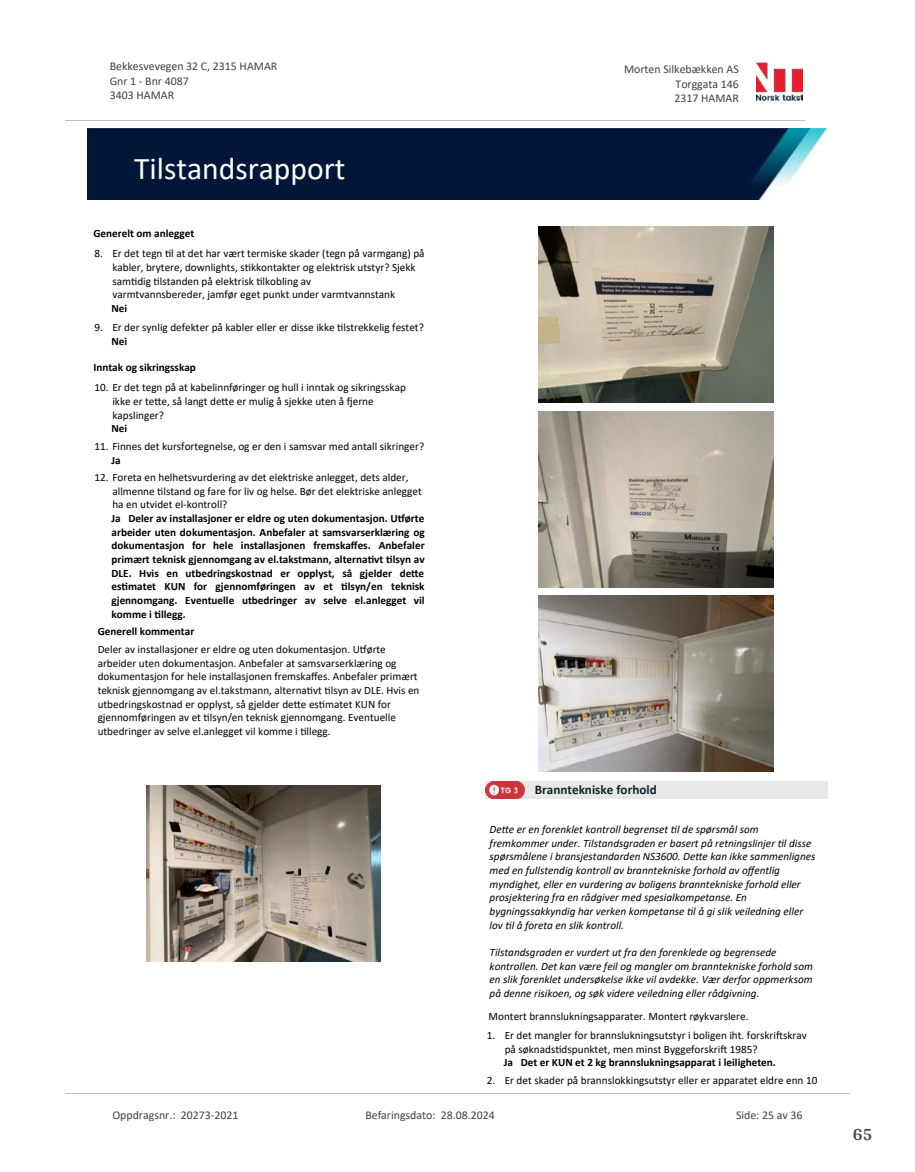
<style>
.page{position:relative;width:915px;height:1172px;background:#fff}
.page>*{position:absolute;margin:0;border:0;box-sizing:border-box;transform-origin:0 0}
.t1{font:31.65px "Calibri";color:#fff}
.t2{font:700 18px "Arya";color:#414749}
.t3{font:700 13.2px "Calibri";color:#0f252c}
.t4{font:11.85px/14.5px "Calibri";color:#404040}
.t5{font:11.25px/13.6px "Calibri";color:#000}
.t6{font:italic 11.25px/13.6px "Calibri";color:#000}
.t7{font:700 11.25px/13.6px "Calibri";color:#000;text-align:justify}
</style>
<div class="page">
<img style="left:146px;top:786px;width:234px;height:175px">
<img style="left:538px;top:226px;width:234px;height:176px">
<img style="left:538px;top:411px;width:234px;height:176px">
<img style="left:538px;top:596px;width:234px;height:176px">
<div style="left:485px;top:781px;width:342px;height:17px;background:#e8e8e8"></div>
<svg style="left:490px;top:781px;width:35px;height:14px"></svg>
<img style="left:485px;top:782px;width:39px;height:16px">
<img style="left:756px;top:62px;width:46px;height:40px">
<hr style="left:65px;top:120px;width:740px;height:1px;background:#c0c0c0">
<img style="left:88px;top:129px;width:738px;height:71px">
<hr style="left:65px;top:1093px;width:784px;height:1px;background:#c0c0c0">
<p class="t4" style="left:110px;top:59px;width:169px">Bekkesvevegen 32 C, 2315 HAMAR<br>Gnr 1 - Bnr 4087<br>3403 HAMAR</p>
<p class="t4" style="left:624px;top:62px;width:116px">Morten Silkebækken AS</p>
<p class="t4" style="left:675px;top:76px;width:65px">Torggata 146</p>
<p class="t4" style="left:674px;top:90px;width:66px">2317 HAMAR</p>
<h1 class="t1" style="left:134px;top:147px;width:213px">Tilstandsrapport</h1>
<p class="t7" style="left:93px;top:227px;width:102px">Generelt om anlegget</p>
<p class="t5" style="left:112px;top:247px;width:313px;text-indent:-18px">8. Er det tegn 琀椀l at det har vært termiske skader (tegn på varmgang) på kabler, brytere, downlights, s琀椀kkontakter og elektrisk utstyr? Sjekk sam琀椀dig 琀椀lstanden på elektrisk 琀椀lkobling av<br>varmtvannsbereder, jamfør eget punkt under varmtvannstank</p>
<p class="t7" style="left:111px;top:301px;width:17px">Nei</p>
<p class="t5" style="left:94px;top:320px;width:331px">9. Er der synlig defekter på kabler eller er disse ikke 琀椀lstrekkelig festet?</p>
<p class="t7" style="left:111px;top:334px;width:17px">Nei</p>
<p class="t5" style="left:112px;top:380px;width:295px;text-indent:-18px">10. Er det tegn på at kabelinnføringer og hull i inntak og sikringsskap ikke er te琀琀e, så langt de琀琀e er mulig å sjekke uten å 昀樀erne kapslinger?</p>
<p class="t7" style="left:111px;top:421px;width:17px">Nei</p>
<p class="t7" style="left:93px;top:360px;width:104px">Inntak og sikringsskap</p>
<p class="t5" style="left:94px;top:439px;width:331px">11. Finnes det kursfortegnelse, og er den i samsvar med antall sikringer?</p>
<p class="t7" style="left:111px;top:453px;width:11px">Ja</p>
<p class="t5" style="left:112px;top:470px;width:311px;text-indent:-18px">12. Foreta en helhetsvurdering av det elektriske anlegget, dets alder, allmenne 琀椀lstand og fare for liv og helse. Bør det elektriske anlegget ha en utvidet el-kontroll?</p>
<p class="t7" style="left:111px;top:511px;width:314px">Ja Deler av installasjoner er eldre og uten dokumentasjon. U琀昀ørte arbeider uten dokumentasjon. Anbefaler at samsvarserklæring og dokumentasjon for hele installasjonen fremska昀昀es. Anbefaler primært teknisk gjennomgang av el.takstmann, alterna琀椀vt 琀椀lsyn av DLE. Hvis en utbedringskostnad er opplyst, så gjelder de琀琀e es琀椀matet KUN for gjennomføringen av et 琀椀lsyn/en teknisk gjennomgang. Eventuelle utbedringer av selve el.anlegget vil komme i 琀椀llegg.</p>
<p class="t5" style="left:98px;top:642px;width:323px">Deler av installasjoner er eldre og uten dokumentasjon. U琀昀ørte arbeider uten dokumentasjon. Anbefaler at samsvarserklæring og dokumentasjon for hele installasjonen fremska昀昀es. Anbefaler primært teknisk gjennomgang av el.takstmann, alterna琀椀vt 琀椀lsyn av DLE. Hvis en utbedringskostnad er opplyst, så gjelder de琀琀e es琀椀matet KUN for gjennomføringen av et 琀椀lsyn/en teknisk gjennomgang. Eventuelle utbedringer av selve el.anlegget vil komme i 琀椀llegg.</p>
<p class="t7" style="left:98px;top:625px;width:98px">Generell kommentar</p>
<p class="t3" style="left:534px;top:781px;width:123px">Branntekniske forhold</p>
<p class="t6" style="left:489px;top:822px;width:327px">De琀琀e er en forenklet kontroll begrenset 琀椀l de spørsmål som fremkommer under. Tilstandsgraden er basert på retningslinjer 琀椀l disse spørsmålene i bransjestandarden NS3600. De琀琀e kan ikke sammenlignes med en fullstendig kontroll av branntekniske forhold av o昀昀entlig myndighet, eller en vurdering av boligens branntekniske forhold eller prosjektering fra en rådgiver med spesialkompetanse. En bygningssakkyndig har verken kompetanse 琀椀l å gi slik veiledning eller lov 琀椀l å foreta en slik kontroll.</p>
<p class="t6" style="left:489px;top:945px;width:325px">Tilstandsgraden er vurdert ut fra den forenklede og begrensede kontrollen. Det kan være feil og mangler om branntekniske forhold som en slik forenklet undersøkelse ikke vil avdekke. Vær derfor oppmerksom på denne risikoen, og søk videre veiledning eller rådgivning.</p>
<p class="t5" style="left:504px;top:1028px;width:303px;text-indent:-18px">1. Er det mangler for brannslukningsutstyr i boligen iht. forskri昀琀skrav på søknads琀椀dspunktet, men minst Byggeforskri昀琀 1985?</p>
<p class="t7" style="left:503px;top:1055px;width:273px">Ja Det er KUN et 2 kg brannslukningsapparat i leiligheten.</p>
<p class="t5" style="left:486px;top:1073px;width:332px">2. Er det skader på brannslokkingsutstyr eller er apparatet eldre enn 10</p>
<p class="t5" style="left:488px;top:1009px;width:261px">Montert brannslukningsapparater. Montert røykvarslere.</p>
<p class="t4" style="left:112px;top:1107px;width:127px">Oppdragsnr.: 20273-2021</p>
<p class="t4" style="left:365px;top:1107px;width:131px">Befaringsdato: 28.08.2024</p>
<p class="t4" style="left:735px;top:1107px;width:68px">Side: 25 av 36</p>
<h2 class="t2" style="left:852px;top:1123px;width:21px">65</h2>
</div>
